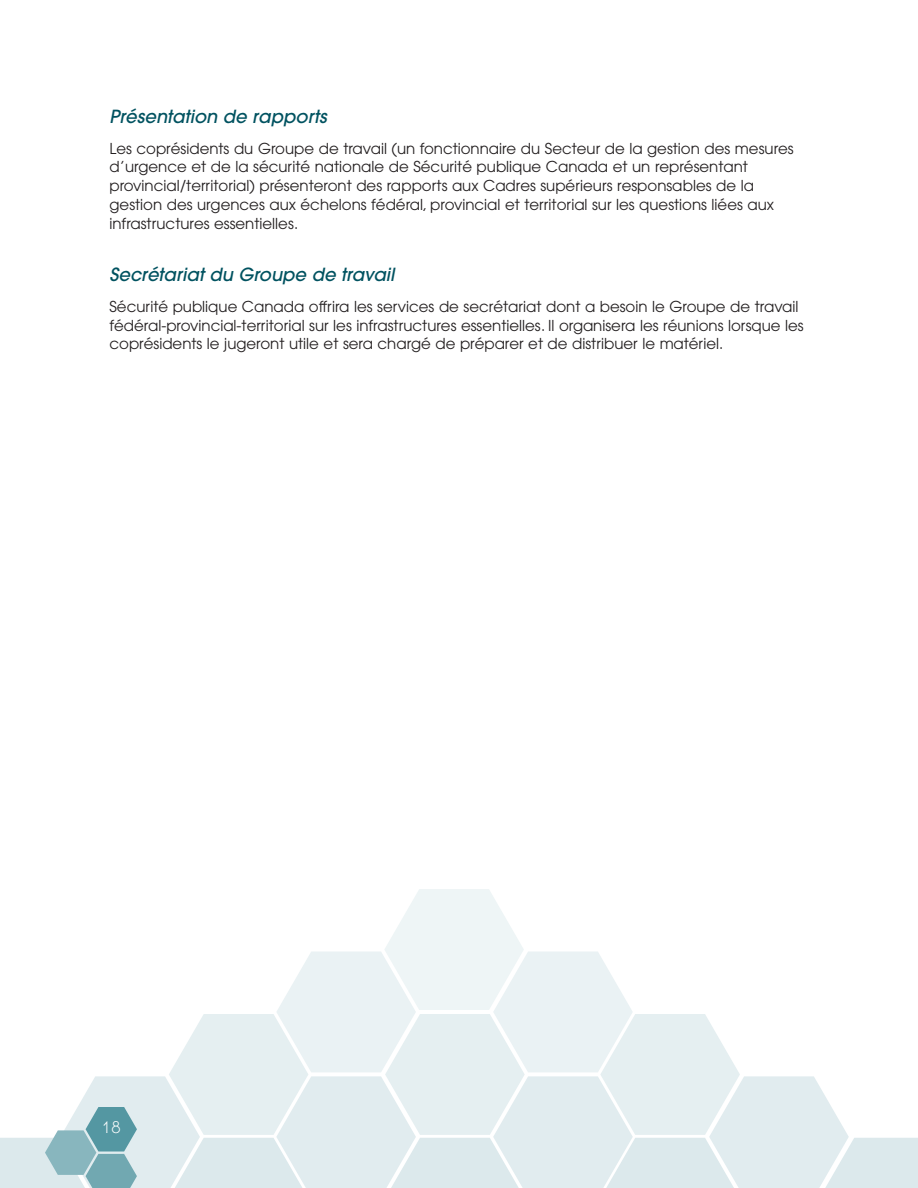
<style>
.page{position:relative;width:918px;height:1188px;background:#fff}
.page>*{position:absolute;margin:0;border:0;box-sizing:border-box;transform-origin:0 0}
.t1{font:italic 500 18px "Avant Garde";color:#005260}
.t2{font:300 16.5px "Serif Gothic";color:#fff}
.t3{font:15px/18.8px "Avant Garde";color:#231f20}
</style>
<div class="page">
<svg style="left:0;top:889px;width:918px;height:299px"></svg>
<p class="t1" style="left:110px;top:109px;width:219px">Présentation de rapports</p>
<p class="t3" style="left:110px;top:140px;width:686px">Les coprésidents du Groupe de travail (un fonctionnaire du Secteur de la gestion des mesures d’urgence et de la sécurité nationale de Sécurité publique Canada et un représentant provincial/territorial) présenteront des rapports aux Cadres supérieurs responsables de la gestion des urgences aux échelons fédéral, provincial et territorial sur les questions liées aux infrastructures essentielles.</p>
<p class="t1" style="left:110px;top:268px;width:286px">Secrétariat du Groupe de travail</p>
<p class="t3" style="left:110px;top:298px;width:696px">Sécurité publique Canada offrira les services de secrétariat dont a besoin le Groupe de travail fédéral-provincial-territorial sur les infrastructures essentielles. Il organisera les réunions lorsque les coprésidents le jugeront utile et sera chargé de préparer et de distribuer le matériel.</p>
<p class="t2" style="left:102px;top:1122px;width:20px">18</p>
</div>
